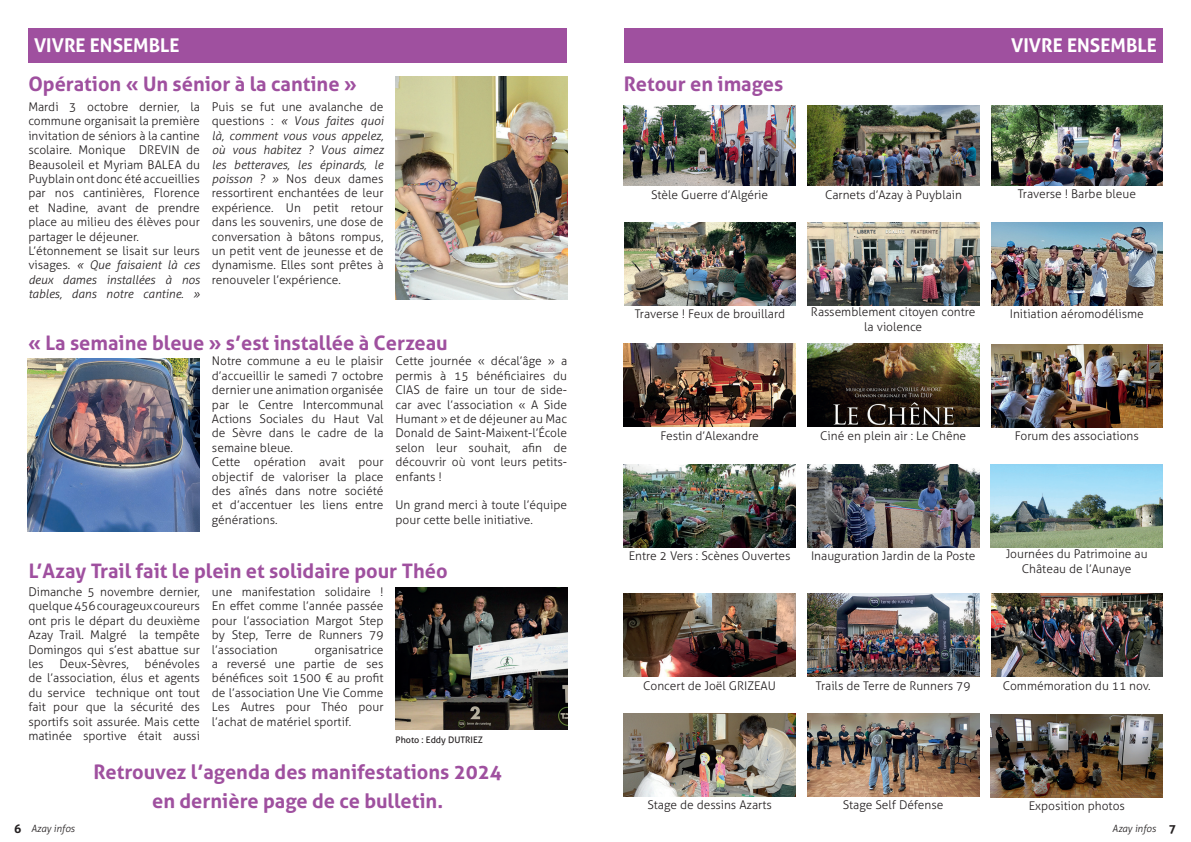
<style>
.page{position:relative;width:1191px;height:842px;background:#fff}
.page>*{position:absolute;margin:0;border:0;box-sizing:border-box;transform-origin:0 0}
.Titre_3{font:700 20px "Aller";color:#9f509f}
.Titre_2{font:700 19px "Aller";color:#fff}
.t1{font:300 12px/14.4px "Aller";color:#231f20;text-align:justify}
.t2{font:italic 300 12px/14.4px "Aller";color:#231f20;text-align:justify}
.t3{font:italic 300 10px "Aller";color:#231f20}
.t4{font:9px "Aller";color:#231f20}
.s1{font-style:normal}
.s2{font-style:italic}
.s3{font-weight:700;font-style:normal;font-size:12px}
</style>
<div class="page">
<img style="left:395px;top:76px;width:172px;height:223px">
<img style="left:395px;top:587px;width:172px;height:143px">
<img style="left:28px;top:358px;width:171px;height:174px">
<img style="left:624px;top:222px;width:171px;height:83px">
<div style="left:624px;top:28px;width:538px;height:34px;background:#9f509f"></div>
<img style="left:624px;top:594px;width:171px;height:83px">
<img style="left:991px;top:464px;width:171px;height:83px">
<img style="left:624px;top:464px;width:171px;height:83px">
<img style="left:991px;top:344px;width:171px;height:83px">
<img style="left:991px;top:222px;width:171px;height:83px">
<img style="left:991px;top:106px;width:171px;height:79px">
<img style="left:807px;top:106px;width:172px;height:79px">
<img style="left:807px;top:344px;width:172px;height:83px">
<img style="left:807px;top:594px;width:172px;height:83px">
<img style="left:991px;top:594px;width:171px;height:83px">
<img style="left:624px;top:106px;width:171px;height:79px">
<img style="left:624px;top:344px;width:171px;height:83px">
<img style="left:807px;top:464px;width:172px;height:83px">
<img style="left:807px;top:222px;width:172px;height:84px">
<img style="left:624px;top:713px;width:171px;height:83px">
<img style="left:807px;top:713px;width:172px;height:83px">
<img style="left:991px;top:714px;width:171px;height:83px">
<div style="left:28px;top:28px;width:539px;height:34px;background:#9f509f"></div>
<p class="Titre_2" style="left:34px;top:34px;width:147px">VIVRE ENSEMBLE</p>
<p class="Titre_3" style="left:28px;top:72px;width:330px">Opération « Un sénior à la cantine »</p>
<p class="t1" style="left:28px;top:99px;width:173px">Mardi 3 octobre dernier, la commune organisait la première invitation de séniors à la cantine scolaire. Monique DREVIN de Beausoleil et Myriam BALEA du Puyblain ont donc été accueillies par nos cantinières, Florence et Nadine, avant de prendre place au milieu des élèves pour partager le déjeuner.</p>
<p class="t2" style="left:28px;top:243px;width:173px"><span class="s1">L’étonnement se lisait sur leurs visages.</span> « Que faisaient là ces deux dames installées à nos tables, dans notre cantine. »</p>
<p class="t1" style="left:212px;top:99px;width:173px">Puis se fut une avalanche de questions : <span class="s2">« Vous faites quoi là, comment vous vous appelez, où vous habitez ? Vous aimez les betteraves, les épinards, le poisson ? »</span> Nos deux dames ressortirent enchantées de leur expérience. Un petit retour dans les souvenirs, une dose de conversation à bâtons rompus, un petit vent de jeunesse et de dynamisme. Elles sont prêtes à renouveler l’expérience.</p>
<p class="Titre_3" style="left:28px;top:330px;width:421px">« La semaine bleue » s’est installée à Cerzeau</p>
<p class="t1" style="left:212px;top:354px;width:173px">Notre commune a eu le plaisir d’accueillir le samedi 7 octobre dernier une animation organisée par le Centre Intercommunal Actions Sociales du Haut Val de Sèvre dans le cadre de la semaine bleue.</p>
<p class="t1" style="left:212px;top:455px;width:173px">Cette opération avait pour objectif de valoriser la place des aînés dans notre société et d’accentuer les liens entre générations.</p>
<p class="t1" style="left:395px;top:354px;width:173px">Cette journée « décal’âge » a permis à 15 bénéficiaires du CIAS de faire un tour de side&shy;car avec l’association « A Side Humant » et de déjeuner au Mac Donald de Saint-Maixent-l’École selon leur souhait, afin de découvrir où vont leurs petits&shy;enfants !</p>
<p class="t1" style="left:395px;top:498px;width:173px">Un grand merci à toute l’équipe pour cette belle initiative.</p>
<p class="Titre_3" style="left:29px;top:559px;width:420px">L’Azay Trail fait le plein et solidaire pour Théo</p>
<p class="t1" style="left:212px;top:584px;width:173px">une manifestation solidaire !<br>En effet comme l’année passée pour l’association Margot Step by Step, Terre de Runners 79 l’association</p>
<p class="t1" style="left:28px;top:584px;width:173px">Dimanche 5 novembre dernier, quelque 456 courageux coureurs ont pris le départ du deuxième Azay Trail. Malgré la tempête Domingos qui s’est abattue sur les</p>
<p class="t1" style="left:212px;top:642px;width:173px;text-indent:103px">organisatrice a reversé une partie de ses bénéfices soit 1500 € au profit de l’association Une Vie Comme Les Autres pour Théo pour l’achat de matériel sportif.</p>
<p class="Titre_3" style="left:93px;top:759px;width:410px">Retrouvez l’agenda des manifestations 2024</p>
<p class="Titre_3" style="left:152px;top:789px;width:292px">en dernière page de ce bulletin.</p>
<p class="t1" style="left:28px;top:656px;width:173px;text-indent:116px">bénévoles de l’association, élus et agents du service technique ont tout fait pour que la sécurité des sportifs soit assurée. Mais cette matinée sportive était aussi</p>
<p class="t1" style="left:59px;top:656px;width:71px">Deux-Sèvres,</p>
<p class="t4" style="left:395px;top:734px;width:89px">Photo : Eddy DUTRIEZ</p>
<p class="Titre_3" style="left:624px;top:72px;width:161px">Retour en images</p>
<p class="t1" style="left:651px;top:187px;width:119px">Stèle Guerre d’Algérie</p>
<p class="Titre_2" style="left:1011px;top:34px;width:147px">VIVRE ENSEMBLE</p>
<p class="t1" style="left:825px;top:187px;width:138px">Carnets d’Azay à Puyblain</p>
<p class="t1" style="left:1017px;top:187px;width:120px">Traverse ! Barbe bleue</p>
<p class="t1" style="left:634px;top:307px;width:152px">Traverse ! Feux de brouillard</p>
<p class="t1" style="left:811px;top:305px;width:166px;text-align:center">Rassemblement citoyen contre la violence</p>
<p class="t1" style="left:1009px;top:307px;width:135px">Initiation aéromodélisme</p>
<p class="t1" style="left:660px;top:428px;width:100px">Festin d’Alexandre</p>
<p class="t1" style="left:820px;top:428px;width:147px">Ciné en plein air : Le Chêne</p>
<p class="t1" style="left:1014px;top:428px;width:126px">Forum des associations</p>
<p class="t1" style="left:629px;top:549px;width:163px">Entre 2 Vers : Scènes Ouvertes</p>
<p class="t1" style="left:811px;top:548px;width:166px">Inauguration Jardin de la Poste</p>
<p class="t1" style="left:1005px;top:547px;width:143px;text-align:center">Journées du Patrimoine au<br>Château de l’Aunaye</p>
<p class="t1" style="left:643px;top:678px;width:134px">Concert de Joël GRIZEAU</p>
<p class="t1" style="left:816px;top:678px;width:156px">Trails de Terre de Runners 79</p>
<p class="t1" style="left:1003px;top:678px;width:149px">Commémoration du 11 nov.</p>
<p class="t1" style="left:647px;top:798px;width:126px">Stage de dessins Azarts</p>
<p class="t1" style="left:842px;top:798px;width:102px">Stage Self Défense</p>
<p class="t1" style="left:1028px;top:798px;width:98px">Exposition photos</p>
<p class="t3" style="left:14px;top:822px;width:62px"><span class="s3">6</span> Azay infos</p>
<p class="t3" style="left:1112px;top:822px;width:65px">Azay infos <span class="s3">7</span></p>
</div>
